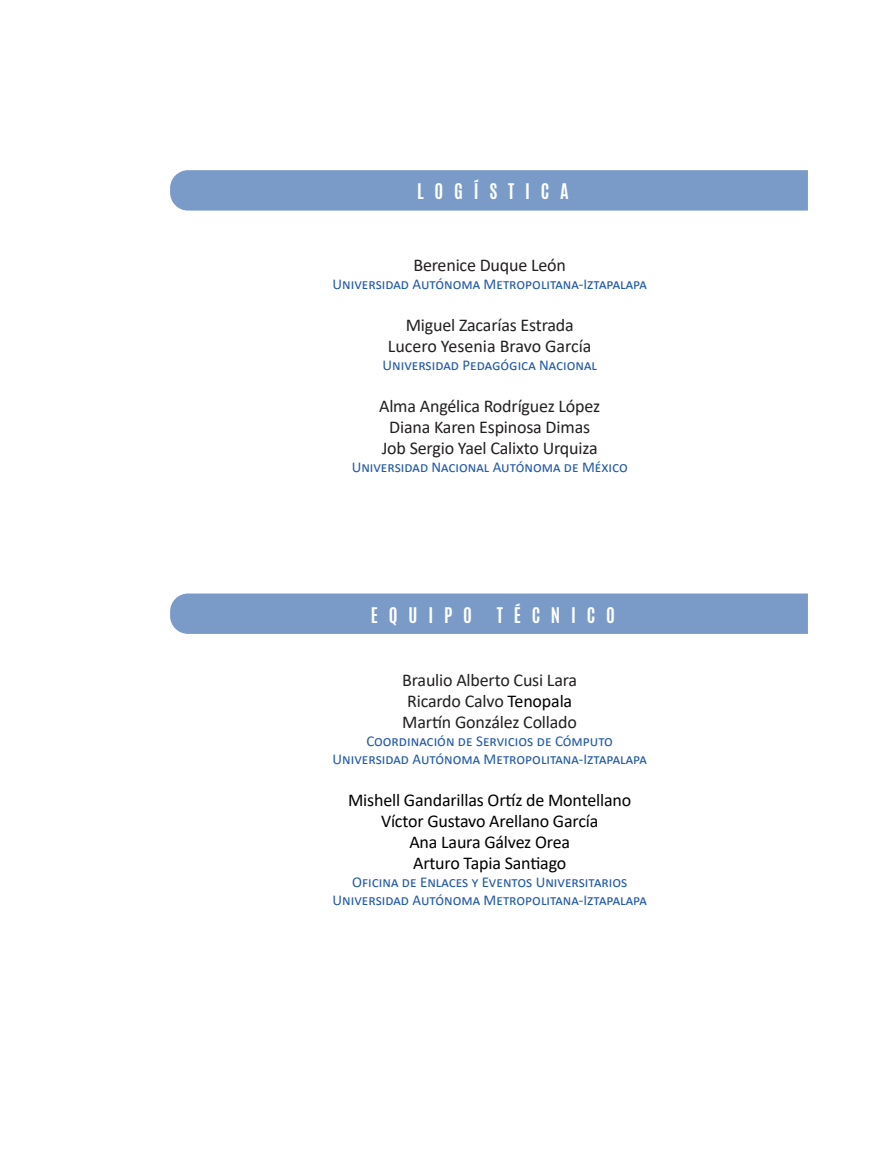
<style>
.page{position:relative;width:893px;height:1170px;background:#fff}
.page>*{position:absolute;margin:0;border:0;box-sizing:border-box;transform-origin:0 0}
.nombres_directorio{font:18px "Calibri";letter-spacing:-.01em;color:#231f20}
.nombres_directorio-2{font:18px "Calibri";letter-spacing:-.01em;color:#000}
.titulo_propuesta_2{font:700 18px "Antonio";letter-spacing:.6em;color:#fff}
.cargo_directorios{font:15px "Calibri";color:#2159a4}
.s1{color:#000}
</style>
<div class="page">
<div style="left:170px;top:170px;width:638px;height:40px;background:#7a9bc8"></div>
<div style="left:170px;top:593px;width:638px;height:41px;background:#7a9bc8"></div>
<p class="titulo_propuesta_2" style="left:417px;top:178px;width:153px">LOGÍSTICA</p>
<p class="nombres_directorio" style="left:413px;top:252px;width:154px">Berenice Duque León</p>
<p class="cargo_directorios" style="left:333px;top:273px;width:316px">Universidad Autónoma Metropolitana-Iztapalapa</p>
<p class="nombres_directorio" style="left:406px;top:312px;width:170px">Miguel Zacarías Estrada</p>
<p class="nombres_directorio" style="left:388px;top:333px;width:205px">Lucero Yesenia Bravo García</p>
<p class="cargo_directorios" style="left:383px;top:354px;width:216px">Universidad Pedagógica Nacional</p>
<p class="nombres_directorio" style="left:379px;top:393px;width:223px">Alma Angélica Rodríguez López</p>
<p class="nombres_directorio" style="left:389px;top:414px;width:202px">Diana Karen Espinosa Dimas</p>
<p class="nombres_directorio" style="left:382px;top:435px;width:217px">Job Sergio Yael Calixto Urquiza</p>
<p class="cargo_directorios" style="left:352px;top:456px;width:278px">Universidad Nacional Autónoma de México</p>
<p class="titulo_propuesta_2" style="left:371px;top:601px;width:102px">EQUIPO</p>
<p class="titulo_propuesta_2" style="left:497px;top:601px;width:120px">TÉCNICO</p>
<p class="nombres_directorio" style="left:402px;top:667px;width:176px">Braulio Alberto Cusi Lara</p>
<p class="nombres_directorio" style="left:407px;top:688px;width:167px">Ricardo Calvo <span class="s1">Tenopala</span></p>
<p class="nombres_directorio" style="left:402px;top:709px;width:176px">Martín González Collado</p>
<p class="cargo_directorios" style="left:366px;top:730px;width:248px">Coordinación de Servicios de Cómputo</p>
<p class="cargo_directorios" style="left:333px;top:748px;width:316px">Universidad Autónoma Metropolitana-Iztapalapa</p>
<p class="nombres_directorio-2" style="left:348px;top:787px;width:285px">Mishell Gandarillas Ortíz de Montellano</p>
<p class="nombres_directorio-2" style="left:381px;top:808px;width:219px">Víctor Gustavo Arellano García</p>
<p class="nombres_directorio-2" style="left:409px;top:829px;width:162px">Ana Laura Gálvez Orea</p>
<p class="nombres_directorio-2" style="left:413px;top:850px;width:155px">Arturo Tapia Santiago</p>
<p class="cargo_directorios" style="left:352px;top:871px;width:277px">Oficina de Enlaces y Eventos Universitarios</p>
<p class="cargo_directorios" style="left:333px;top:889px;width:316px">Universidad Autónoma Metropolitana-Iztapalapa</p>
</div>
